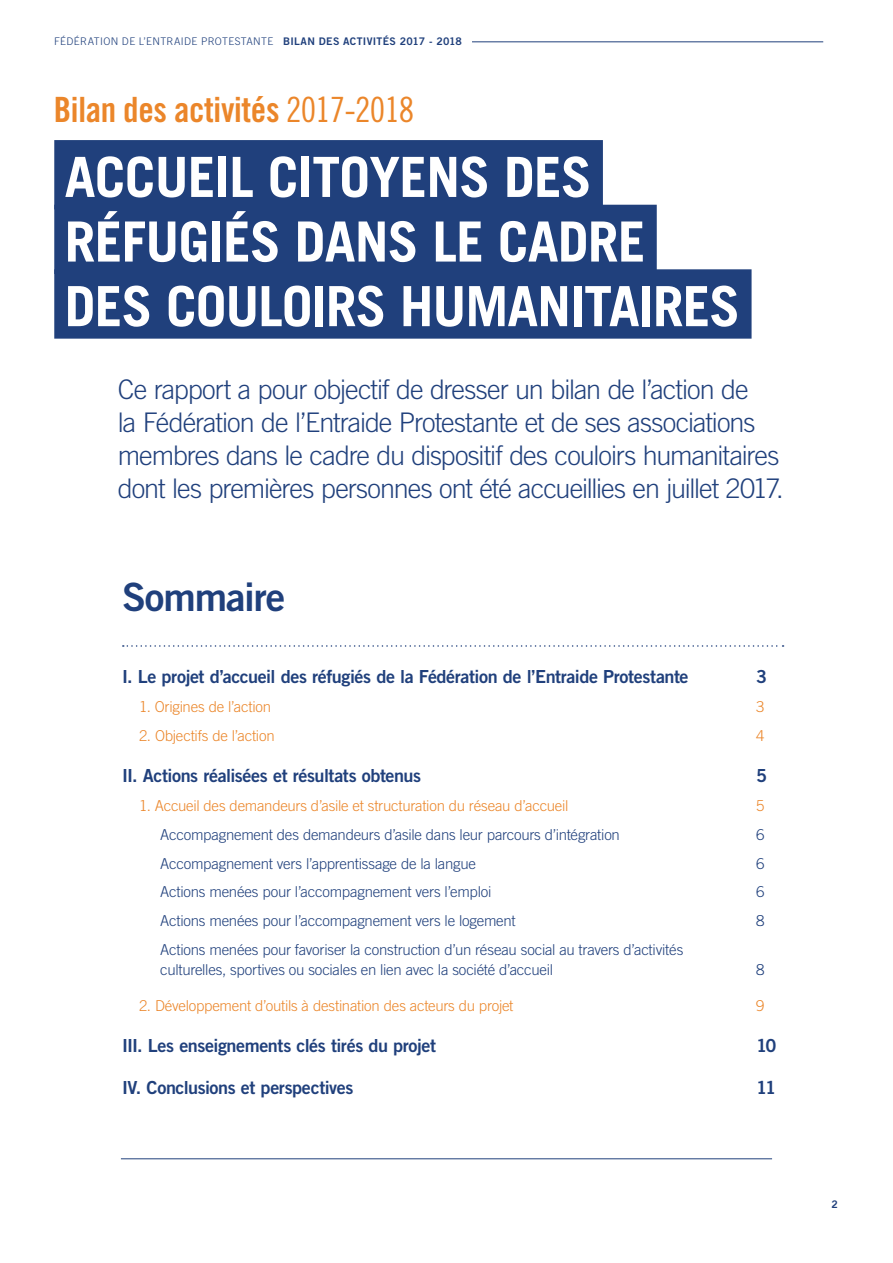
<style>
.page{position:relative;width:893px;height:1263px;background:#fff}
.page>*{position:absolute;margin:0;border:0;box-sizing:border-box;transform-origin:0 0}
.t1{font:700 55.5px/64.7px "Trade Gothic";letter-spacing:-.015em;color:#fff}
.t2{font:39px "Trade Gothic Bold Two";letter-spacing:-.025em;color:#20407c}
.t3{font:34.8px "Trade Gothic Bold Cond Twenty";letter-spacing:-.01em;color:#eb862a}
.t4{font:300 27px/33px "Trade Gothic";letter-spacing:-.035em;color:#20407c}
.t5{font:18px "Trade Gothic Bold Two";letter-spacing:-.025em;color:#20407c}
.t6{font:300 15px/20.2px "Trade Gothic";letter-spacing:-.015em;color:#20407c}
.t7{font:300 15px "Trade Gothic";letter-spacing:-.015em;color:#eb862a}
.t8{font:300 10.5px "Trade Gothic";letter-spacing:.035em;color:#20407c}
.t9{font:10.5px "Trade Gothic Bold Two";color:#20407c}
.s1{font-family:"Trade Gothic Bold Two";font-weight:400}
.s2{font-family:"Trade Gothic Cond Eighteen"}
</style>
<div class="page">
<hr style="left:472px;top:41px;width:351px;height:1px;background:#20407c">
<hr style="left:121px;top:1158px;width:651px;height:1px;background:#20407c">
<div style="left:54px;top:140px;width:549px;height:69px;background:#20407c"></div>
<div style="left:54px;top:205px;width:603px;height:69px;background:#20407c"></div>
<div style="left:54px;top:269px;width:698px;height:70px;background:#20407c"></div>
<svg style="left:123px;top:645px;width:661px;height:2px"></svg>
<p class="t8" style="left:54px;top:35px;width:410px">FÉDÉRATION DE L’ENTRAIDE PROTESTANTE <span class="s1">BILAN DES ACTIVITÉS 2017 - 2018</span></p>
<h3 class="t3" style="left:54px;top:89px;width:362px">Bilan des activités <span class="s2">2017-2018</span></h3>
<h1 class="t1" style="left:65px;top:144px;width:677px">ACCUEIL CITOYENS DES<br>RÉFUGIÉS DANS LE CADRE<br>DES COULOIRS HUMANITAIRES</h1>
<p class="t4" style="left:118px;top:373px;width:667px">Ce rapport a pour objectif de dresser un bilan de l’action de<br>la Fédération de l’Entraide Protestante et de ses associations membres dans le cadre du dispositif des couloirs humanitaires dont les premières personnes ont été accueillies en juillet 2017.</p>
<h2 class="t2" style="left:122px;top:573px;width:165px">Sommaire</h2>
<p class="t5" style="left:122px;top:666px;width:568px">I. Le projet d’accueil des réfugiés de la Fédération de l’Entraide Protestante</p>
<p class="t5" style="left:756px;top:666px;width:12px">3</p>
<p class="t7" style="left:139px;top:698px;width:134px">1. Origines de l’action</p>
<p class="t7" style="left:756px;top:698px;width:10px">3</p>
<p class="t7" style="left:139px;top:727px;width:137px">2. Objectifs de l’action</p>
<p class="t7" style="left:756px;top:727px;width:10px">4</p>
<p class="t5" style="left:122px;top:765px;width:301px">II. Actions réalisées et résultats obtenus</p>
<p class="t5" style="left:756px;top:765px;width:12px">5</p>
<p class="t7" style="left:139px;top:797px;width:431px">1. Accueil des demandeurs d’asile et structuration du réseau d’accueil</p>
<p class="t7" style="left:756px;top:797px;width:10px">5</p>
<p class="t6" style="left:160px;top:824px;width:461px">Accompagnement des demandeurs d’asile dans leur parcours d’intégration</p>
<p class="t6" style="left:756px;top:824px;width:10px">6</p>
<p class="t6" style="left:160px;top:853px;width:317px">Accompagnement vers l’apprentissage de la langue</p>
<p class="t6" style="left:756px;top:853px;width:10px">6</p>
<p class="t6" style="left:160px;top:881px;width:333px">Actions menées pour l’accompagnement vers l’emploi</p>
<p class="t6" style="left:756px;top:881px;width:10px">6</p>
<p class="t6" style="left:160px;top:910px;width:357px">Actions menées pour l’accompagnement vers le logement</p>
<p class="t6" style="left:756px;top:910px;width:10px">8</p>
<p class="t6" style="left:160px;top:939px;width:524px">Actions menées pour favoriser la construction d’un réseau social au travers d’activités culturelles, sportives ou sociales en lien avec la société d’accueil</p>
<p class="t6" style="left:756px;top:959px;width:10px">8</p>
<p class="t7" style="left:139px;top:996px;width:376px">2. Développement d’outils à destination des acteurs du projet</p>
<p class="t7" style="left:756px;top:996px;width:10px">9</p>
<p class="t5" style="left:122px;top:1034px;width:316px">III. Les enseignements clés tirés du projet</p>
<p class="t5" style="left:756px;top:1034px;width:22px">10</p>
<p class="t5" style="left:122px;top:1076px;width:233px">IV. Conclusions et perspectives</p>
<p class="t5" style="left:756px;top:1076px;width:22px">11</p>
<p class="t9" style="left:831px;top:1198px;width:8px">2</p>
</div>
